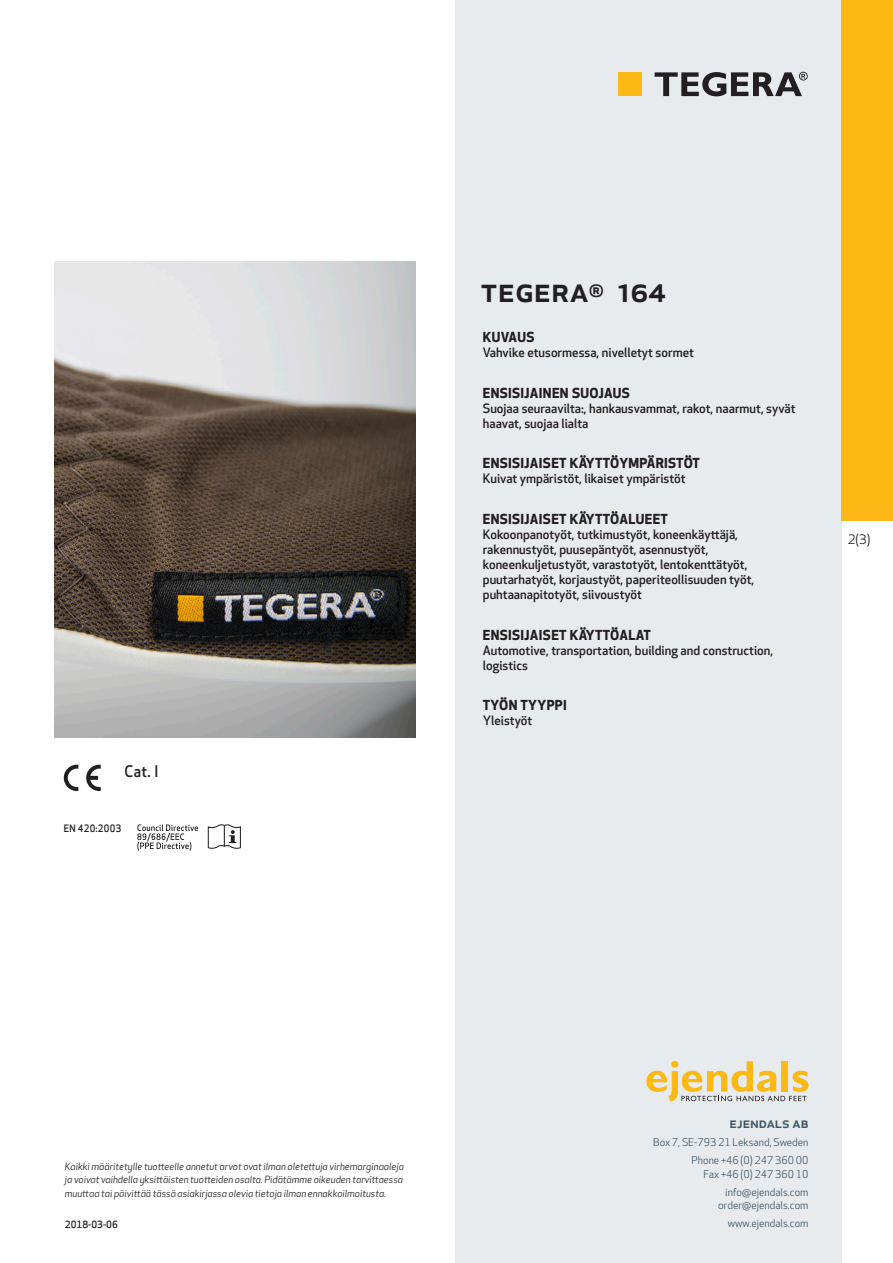
<style>
.page{position:relative;width:893px;height:1263px;background:#fff}
.page>*{position:absolute;margin:0;border:0;box-sizing:border-box;transform-origin:0 0}
.prodname{font:500 34.5px "Apex New";color:#231f20}
.Artikel{font:500 15.6px "Apex New";color:#231f20;scale:.95 1}
.t1{font:500 15px "Apex New";color:#405968}
.Funktion_body{font:700 13.5px "Apex New";letter-spacing:.025em;color:#231f20}
.t2{font:12.75px "Apex New";color:#231f20}
.Funktion_body-2{font:500 12.6px/15px "Apex New";color:#231f20}
.t3{font:10.5px/18px "Apex New";color:#405968;text-align:right}
.t4{font:500 10.05px "Apex New";letter-spacing:.025em;color:#231f20;scale:.95 1}
.t5{font:italic 9.75px/13.5px "Apex New";color:#231f20;text-align:justify}
.Sidfot_datum{font:500 9.75px "Apex New";color:#231f20}
</style>
<div class="page">
<div style="left:455px;top:0;width:387px;height:1263px;background:#e8ebee"></div>
<svg style="left:646px;top:1061px;width:162px;height:40px"></svg>
<div style="left:842px;top:0;width:51px;height:520px;background:#fcb814"></div>
<div style="left:618px;top:72px;width:24px;height:24px;background:#fcb814"></div>
<svg style="left:655px;top:72px;width:153px;height:24px"></svg>
<svg style="left:86px;top:765px;width:15px;height:26px"></svg>
<svg style="left:64px;top:765px;width:14px;height:26px"></svg>
<svg style="left:137px;top:824px;width:61px;height:27px"></svg>
<svg style="left:208px;top:824px;width:33px;height:25px"></svg>
<img style="left:54px;top:261px;width:361px;height:477px">
<p class="Artikel" style="left:125px;top:761px;width:37px">Cat. I</p>
<p class="t4" style="left:64px;top:821px;width:62px">EN 420:2003</p>
<p class="prodname" style="left:480px;top:266px;width:187px">TEGERA<sup>®</sup> 164</p>
<p class="Funktion_body" style="left:483px;top:327px;width:53px">KUVAUS</p>
<p class="Funktion_body-2" style="left:483px;top:345px;width:212px">Vahvike etusormessa, nivelletyt sormet</p>
<p class="Funktion_body" style="left:483px;top:383px;width:149px">ENSISIJAINEN SUOJAUS</p>
<p class="Funktion_body-2" style="left:483px;top:400px;width:314px">Suojaa seuraavilta:, hankausvammat, rakot, naarmut, syvät haavat, suojaa lialta</p>
<p class="Funktion_body" style="left:483px;top:453px;width:219px">ENSISIJAISET KÄYTTÖYMPÄRISTÖT</p>
<p class="Funktion_body-2" style="left:483px;top:471px;width:204px">Kuivat ympäristöt, likaiset ympäristöt</p>
<p class="Funktion_body" style="left:483px;top:509px;width:187px">ENSISIJAISET KÄYTTÖALUEET</p>
<p class="Funktion_body-2" style="left:483px;top:526px;width:273px">Kokoonpanotyöt, tutkimustyöt, koneenkäyttäjä, rakennustyöt, puusepäntyöt, asennustyöt, koneenkuljetustyöt, varastotyöt, lentokenttätyöt, puutarhatyöt, korjaustyöt, paperiteollisuuden työt, puhtaanapitotyöt, siivoustyöt</p>
<p class="Funktion_body" style="left:483px;top:625px;width:170px">ENSISIJAISET KÄYTTÖALAT</p>
<p class="Funktion_body-2" style="left:483px;top:642px;width:292px">Automotive, transportation, building and construction, logistics</p>
<p class="Funktion_body" style="left:483px;top:695px;width:85px">TYÖN TYYPPI</p>
<p class="Funktion_body-2" style="left:483px;top:713px;width:51px">Yleistyöt</p>
<p class="t2" style="left:848px;top:531px;width:24px">2(3)</p>
<p class="t5" style="left:65px;top:1159px;width:340px">Kaikki määritetylle tuotteelle annetut arvot ovat ilman oletettuja virhemarginaaleja ja voivat vaihdella yksittäisten tuotteiden osalta. Pidätämme oikeuden tarvittaessa muuttaa tai päivittää tässä asiakirjassa olevia tietoja ilman ennakkoilmoitusta.</p>
<p class="Sidfot_datum" style="left:65px;top:1218px;width:54px">2018-03-06</p>
<p class="t1" style="left:729px;top:1113px;width:80px">ejendals ab</p>
<p class="t3" style="left:653px;top:1133px;width:157px">Box 7, SE-793 21 Leksand, Sweden<br>Phone +46 (0) 247 360 00</p>
<p class="t3" style="left:703px;top:1165px;width:107px">Fax +46 (0) 247 360 10 info@ejendals.com</p>
<p class="t3" style="left:718px;top:1196px;width:92px">order@ejendals.com</p>
<p class="t3" style="left:728px;top:1215px;width:82px">www.ejendals.com</p>
</div>
